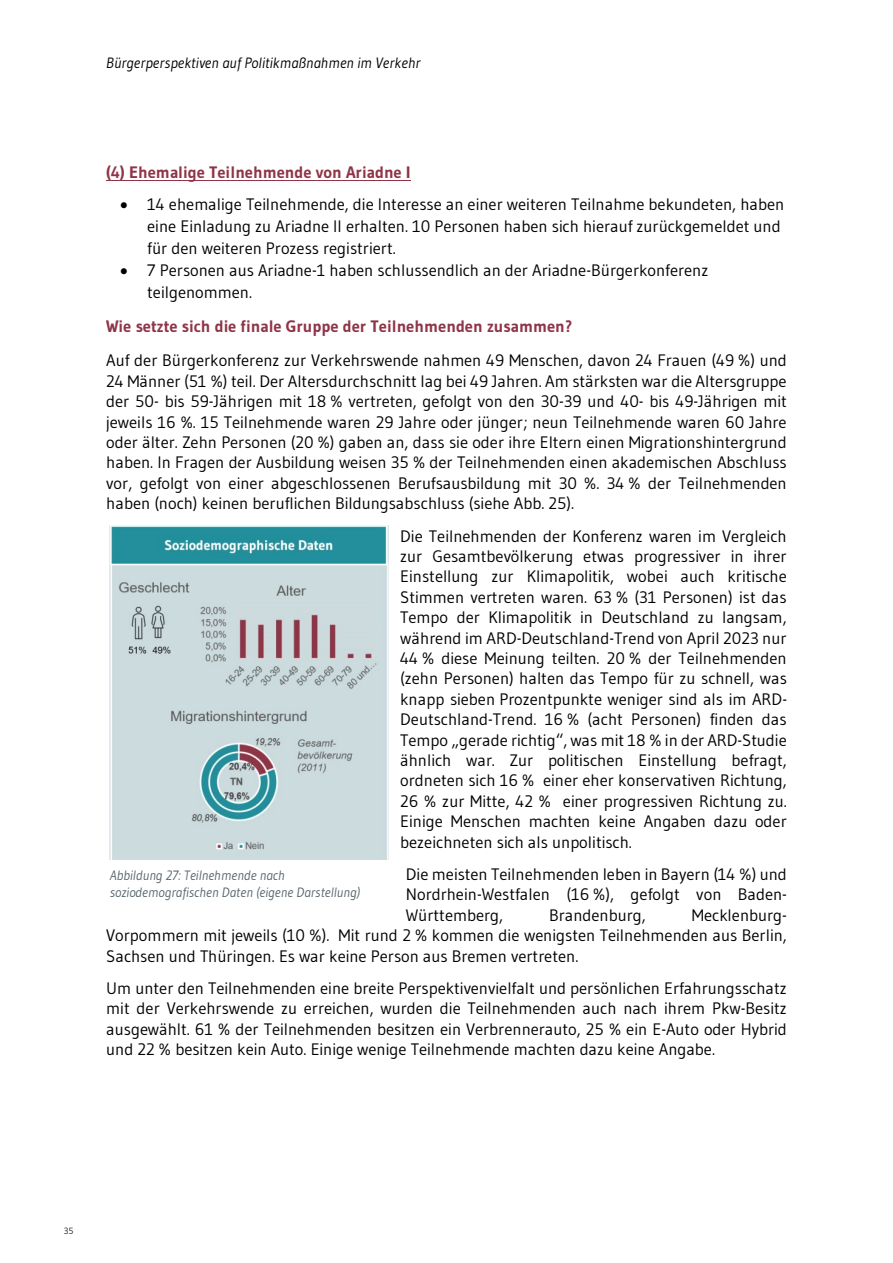
<style>
.page{position:relative;width:893px;height:1263px;background:#fff}
.page>*{position:absolute;margin:0;border:0;box-sizing:border-box;transform-origin:0 0}
.t1{font:16.5px/20.4px "Gudea";color:#000;text-align:justify}
.t2{font:700 16.5px "Gudea";color:#8f3547}
.t3{font:italic 15px "Gudea";letter-spacing:.005em;color:#000}
.t4{font:italic 13.5px/16.8px "Gudea";color:#57656c}
.t5{font:9px "Gudea";color:#231f20}
</style>
<div class="page">
<hr style="left:106px;top:180px;width:304px;height:1px;background:#8f3547">
<img style="left:110px;top:526px;width:278px;height:333px">
<p class="t3" style="left:106px;top:53px;width:316px">Bürgerperspektiven auf Politikmaßnahmen im Verkehr</p>
<p class="t2" style="left:106px;top:162px;width:306px">(4) Ehemalige Teilnehmende von Ariadne I</p>
<p class="t1" style="left:147px;top:193px;width:639px;line-height:21.9px;text-align:left;text-indent:-27px">• 14 ehemalige Teilnehmende, die Interesse an einer weiteren Teilnahme bekundeten, haben eine Einladung zu Ariadne II erhalten. 10 Personen haben sich hierauf zurückgemeldet und für den weiteren Prozess registriert.</p>
<p class="t1" style="left:147px;top:259px;width:563px;line-height:21.9px;text-indent:-27px">• 7 Personen aus Ariadne-1 haben schlussendlich an der Ariadne-Bürgerkonferenz teilgenommen.</p>
<p class="t2" style="left:106px;top:316px;width:468px">Wie setzte sich die finale Gruppe der Teilnehmenden zusammen?</p>
<p class="t1" style="left:106px;top:350px;width:682px">Auf der Bürgerkonferenz zur Verkehrswende nahmen 49 Menschen, davon 24 Frauen (49 %) und 24 Männer (51 %) teil. Der Altersdurchschnitt lag bei 49 Jahren. Am stärksten war die Altersgruppe der 50- bis 59-Jährigen mit 18 % vertreten, gefolgt von den 30-39 und 40- bis 49-Jährigen mit jeweils 16 %. 15 Teilnehmende waren 29 Jahre oder jünger; neun Teilnehmende waren 60 Jahre oder älter. Zehn Personen (20 %) gaben an, dass sie oder ihre Eltern einen Migrationshintergrund haben. In Fragen der Ausbildung weisen 35 % der Teilnehmenden einen akademischen Abschluss vor, gefolgt von einer abgeschlossenen Berufsausbildung mit 30 %. 34 % der Teilnehmenden haben (noch) keinen beruflichen Bildungsabschluss (siehe Abb. 25).</p>
<p class="t1" style="left:400px;top:525px;width:388px">Die Teilnehmenden der Konferenz waren im Vergleich zur Gesamtbevölkerung etwas progressiver in ihrer Einstellung zur Klimapolitik, wobei auch kritische Stimmen vertreten waren. 63 % (31 Personen) ist das Tempo der Klimapolitik in Deutschland zu langsam, während im ARD-Deutschland-Trend von April 2023 nur 44 % diese Meinung teilten. 20 % der Teilnehmenden (zehn Personen) halten das Tempo für zu schnell, was knapp sieben Prozentpunkte weniger sind als im ARD-Deutschland-Trend. 16 % (acht Personen) finden das Tempo „gerade richtig“, was mit 18 % in der ARD-Studie ähnlich war. Zur politischen Einstellung befragt, ordneten sich 16 % einer eher konservativen Richtung, 26 % zur Mitte, 42 % einer progressiven Richtung zu.<br>Einige Menschen machten keine Angaben dazu oder bezeichneten sich als unpolitisch.</p>
<p class="t1" style="left:406px;top:864px;width:383px">Die meisten Teilnehmenden leben in Bayern (14 %) und Nordrhein-Westfalen (16 %), gefolgt von Baden-Württemberg,</p>
<p class="t4" style="left:110px;top:867px;width:252px">Abbildung 27: Teilnehmende nach soziodemografischen Daten (eigene Darstellung)</p>
<p class="t1" style="left:106px;top:904px;width:682px;text-indent:586px">Mecklenburg-Vorpommern mit jeweils (10 %). Mit rund 2 % kommen die wenigsten Teilnehmenden aus Berlin, Sachsen und Thüringen. Es war keine Person aus Bremen vertreten.</p>
<p class="t1" style="left:106px;top:978px;width:682px">Um unter den Teilnehmenden eine breite Perspektivenvielfalt und persönlichen Erfahrungsschatz mit der Verkehrswende zu erreichen, wurden die Teilnehmenden auch nach ihrem Pkw-Besitz ausgewählt. 61 % der Teilnehmenden besitzen ein Verbrennerauto, 25 % ein E-Auto oder Hybrid und 22 % besitzen kein Auto. Einige wenige Teilnehmende machten dazu keine Angabe.</p>
<p class="t1" style="left:549px;top:904px;width:98px">Brandenburg,</p>
<p class="t5" style="left:64px;top:1225px;width:11px">35</p>
</div>
